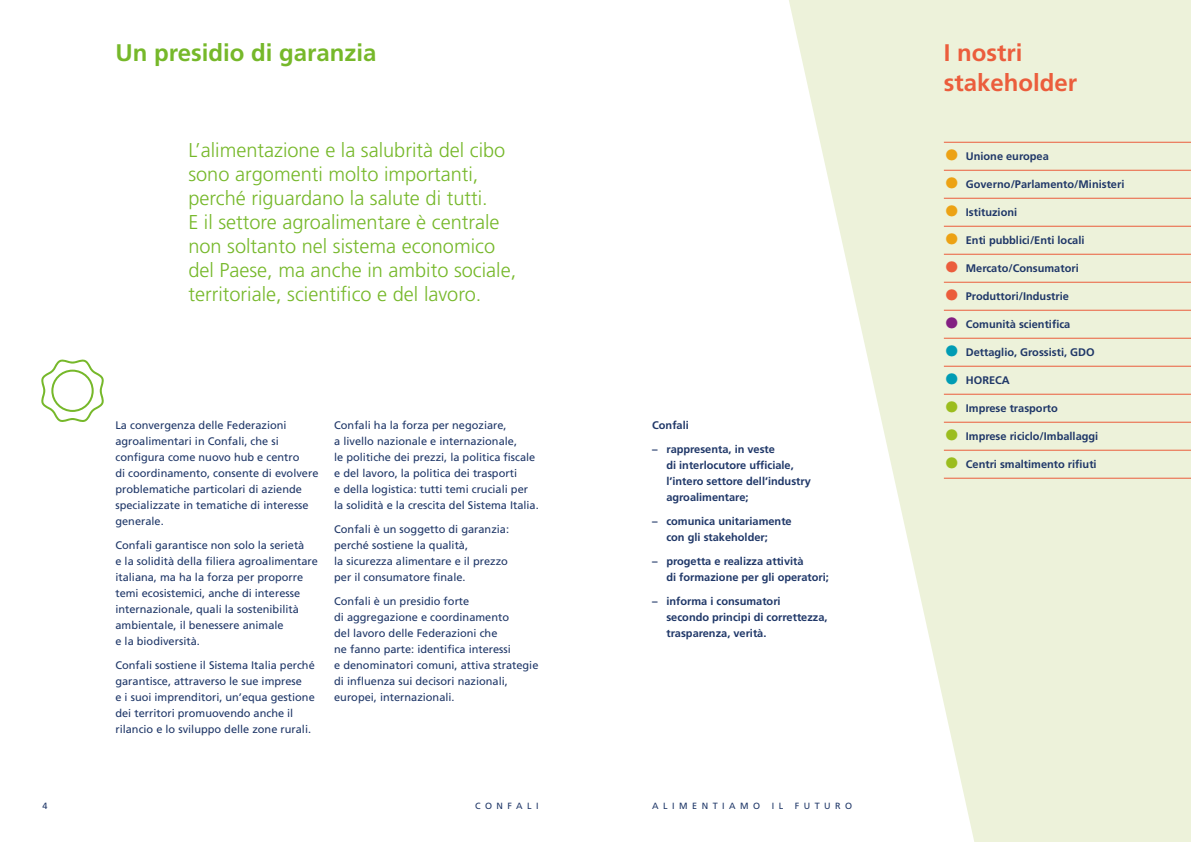
<style>
.page{position:relative;width:1191px;height:842px;background:#fff}
.page>*{position:absolute;margin:0;border:0;box-sizing:border-box;transform-origin:0 0}
.t1{font:700 32px/28px "Frutiger LT Std";color:#eca214;text-align:justify}
.t2{font:700 32px/28px "Frutiger LT Std";color:#9bbd1e;text-align:justify}
.t3{font:700 32px/28px "Frutiger LT Std";color:#eb5d3c}
.t4{font:700 32px/28px "Frutiger LT Std";color:#009cb4}
.t5{font:700 32px "Frutiger LT Std";color:#831f82}
.t6{font:700 24px "Frutiger LT Std";color:#76b82a}
.t7{font:700 24px/30px "Frutiger LT Std";color:#eb5d3c}
.t8{font:300 20px/24px "Frutiger LT Std";color:#76b82a}
.t9{font:11px/16px "Frutiger LT Std";color:#1f3768}
.t10{font:700 11px/16px "Frutiger LT Std";color:#1f3768}
.t11{font:9px "Frutiger LT Std";letter-spacing:.5em;color:#1f3768}
</style>
<div class="page">
<svg style="left:789px;top:0;width:402px;height:842px;fill:#edf2da"></svg>
<svg style="left:41px;top:359px;width:63px;height:63px"></svg>
<hr style="left:944px;top:170px;width:247px;height:1px;background:#eb5d3c">
<hr style="left:944px;top:142px;width:247px;height:1px;background:#eb5d3c">
<hr style="left:944px;top:282px;width:247px;height:1px;background:#eb5d3c">
<hr style="left:944px;top:394px;width:247px;height:1px;background:#eb5d3c">
<hr style="left:944px;top:226px;width:247px;height:1px;background:#eb5d3c">
<hr style="left:944px;top:338px;width:247px;height:1px;background:#eb5d3c">
<hr style="left:944px;top:450px;width:247px;height:1px;background:#eb5d3c">
<hr style="left:944px;top:198px;width:247px;height:1px;background:#eb5d3c">
<hr style="left:944px;top:310px;width:247px;height:1px;background:#eb5d3c">
<hr style="left:944px;top:422px;width:247px;height:1px;background:#eb5d3c">
<hr style="left:944px;top:254px;width:247px;height:1px;background:#eb5d3c">
<hr style="left:944px;top:366px;width:247px;height:1px;background:#eb5d3c">
<hr style="left:944px;top:478px;width:247px;height:1px;background:#eb5d3c">
<h2 class="t6" style="left:115px;top:38px;width:262px">Un presidio di garanzia</h2>
<p class="t8" style="left:188px;top:138px;width:329px">L’alimentazione e la salubrità del cibo sono argomenti molto importanti, perché riguardano la salute di tutti.<br>E il settore agroalimentare è centrale non soltanto nel sistema economico del Paese, ma anche in ambito sociale, territoriale, scientifico e del lavoro.</p>
<p class="t9" style="left:115px;top:417px;width:204px">La convergenza delle Federazioni agroalimentari in Confali, che si configura come nuovo hub e centro<br>di coordinamento, consente di evolvere problematiche particolari di aziende specializzate in tematiche di interesse generale.</p>
<p class="t9" style="left:115px;top:537px;width:204px">Confali garantisce non solo la serietà<br>e la solidità della filiera agroalimentare italiana, ma ha la forza per proporre temi ecosistemici, anche di interesse internazionale, quali la sostenibilità ambientale, il benessere animale<br>e la biodiversità.</p>
<p class="t9" style="left:115px;top:657px;width:201px">Confali sostiene il Sistema Italia perché garantisce, attraverso le sue imprese<br>e i suoi imprenditori, un’equa gestione dei territori promuovendo anche il rilancio e lo sviluppo delle zone rurali.</p>
<p class="t9" style="left:334px;top:418px;width:206px">Confali ha la forza per negoziare,<br>a livello nazionale e internazionale,<br>le politiche dei prezzi, la politica fiscale e del lavoro, la politica dei trasporti<br>e della logistica: tutti temi cruciali per la solidità e la crescita del Sistema Italia.</p>
<p class="t9" style="left:334px;top:522px;width:176px">Confali è un soggetto di garanzia: perché sostiene la qualità,<br>la sicurezza alimentare e il prezzo per il consumatore finale.</p>
<p class="t9" style="left:334px;top:594px;width:206px">Confali è un presidio forte<br>di aggregazione e coordinamento<br>del lavoro delle Federazioni che<br>ne fanno parte: identifica interessi<br>e denominatori comuni, attiva strategie di influenza sui decisori nazionali, europei, internazionali.</p>
<p class="t10" style="left:652px;top:418px;width:38px">Confali</p>
<p class="t10" style="left:666px;top:442px;width:146px;text-indent:-14px">– rappresenta, in veste<br>di interlocutore ufficiale, l’intero settore dell’industry agroalimentare;</p>
<p class="t10" style="left:666px;top:514px;width:127px;text-indent:-14px">– comunica unitariamente con gli stakeholder;</p>
<p class="t10" style="left:666px;top:554px;width:164px;text-indent:-14px">– progetta e realizza attività<br>di formazione per gli operatori;</p>
<p class="t10" style="left:666px;top:594px;width:163px;text-indent:-14px">– informa i consumatori<br>secondo principi di correttezza, trasparenza, verità.</p>
<p class="t11" style="left:43px;top:801px;width:7px">4</p>
<p class="t11" style="left:475px;top:801px;width:65px">CONFALI</p>
<p class="t11" style="left:652px;top:801px;width:109px">ALIMENTIAMO</p>
<p class="t11" style="left:771px;top:801px;width:13px">I L</p>
<p class="t11" style="left:794px;top:801px;width:59px">FUTURO</p>
<h2 class="t7" style="left:944px;top:37px;width:135px">I nostri stakeholder</h2>
<h1 class="t1" style="left:944px;top:141px;width:17px">• • • •</h1>
<h1 class="t3" style="left:944px;top:253px;width:17px">• •</h1>
<h1 class="t5" style="left:944px;top:304px;width:17px">•</h1>
<h1 class="t4" style="left:944px;top:337px;width:17px">• •</h1>
<h1 class="t2" style="left:944px;top:393px;width:17px">• • •</h1>
<p class="t10" style="left:965px;top:148px;width:84px">Unione europea</p>
<p class="t10" style="left:965px;top:176px;width:160px">Governo/Parlamento/Ministeri</p>
<p class="t10" style="left:965px;top:204px;width:53px">Istituzioni</p>
<p class="t10" style="left:965px;top:232px;width:120px">Enti pubblici/Enti locali</p>
<p class="t10" style="left:965px;top:260px;width:114px">Mercato/Consumatori</p>
<p class="t10" style="left:965px;top:288px;width:105px">Produttori/Industrie</p>
<p class="t10" style="left:965px;top:316px;width:106px">Comunità scientifica</p>
<p class="t10" style="left:965px;top:344px;width:130px">Dettaglio, Grossisti, GDO</p>
<p class="t10" style="left:965px;top:372px;width:45px">HORECA</p>
<p class="t10" style="left:965px;top:400px;width:94px">Imprese trasporto</p>
<p class="t10" style="left:965px;top:428px;width:134px">Imprese riciclo/Imballaggi</p>
<p class="t10" style="left:965px;top:456px;width:132px">Centri smaltimento rifiuti</p>
</div>
